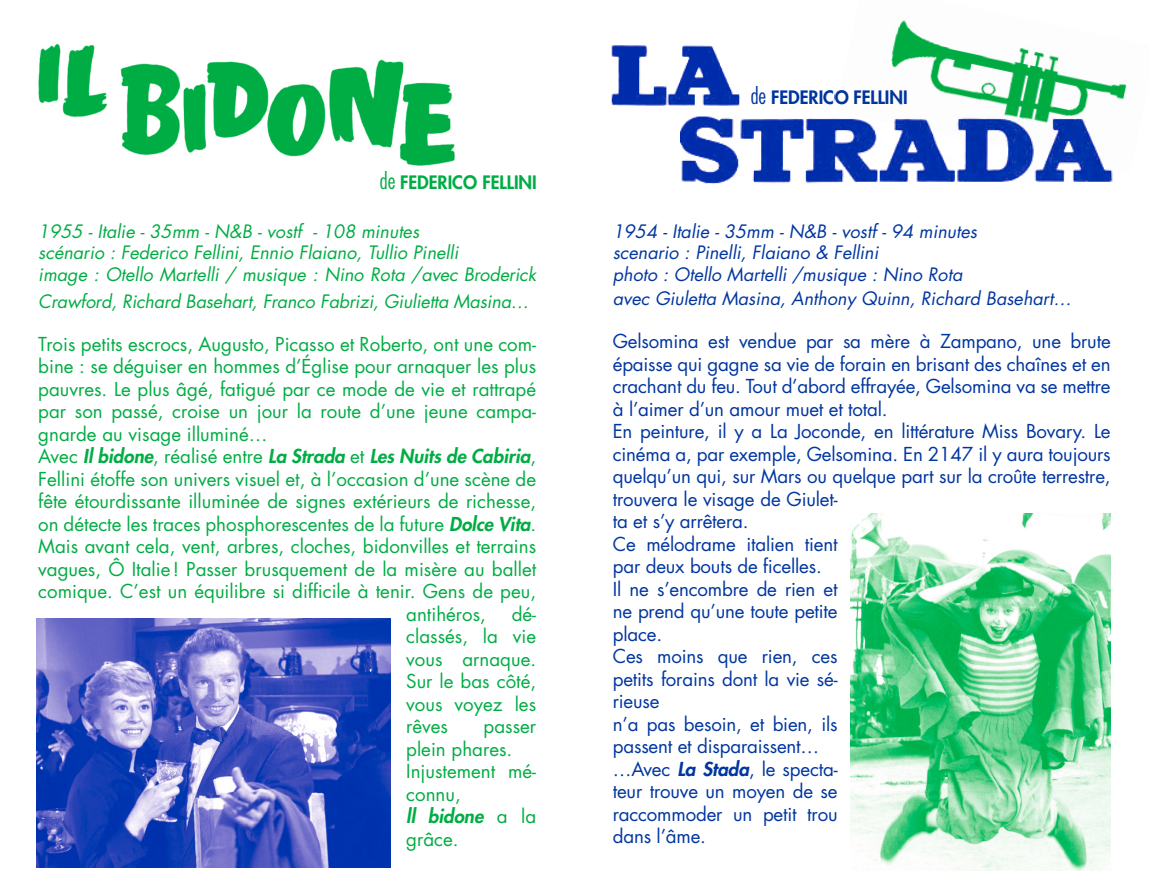
<style>
.page{position:relative;width:1149px;height:893px;background:#fff}
.page>*{position:absolute;margin:0;border:0;box-sizing:border-box;transform-origin:0 0}
.t1{font:18.68px/22.5px "Futura Std";color:#00ad44;text-align:justify}
.t2{font:18.68px/22.5px "Futura Std";letter-spacing:-.01em;color:#0036a0;text-align:justify}
.t3{font:italic 18px/27px "Futura Std";color:#00ad44}
.t4{font:italic 18px "Futura Std";color:#0036a0}
.t5{font:800 18px "Futura Std";color:#00ad44}
.t6{font:800 18px "Futura Std";color:#0036a0}
.s1{font-weight:300;font-stretch:condensed;font-size:22.5px}
.s2{font-weight:800;font-style:italic}
</style>
<div class="page">
<img style="left:120px;top:59px;width:335px;height:107px">
<img style="left:611px;top:45px;width:129px;height:61px">
<img style="left:680px;top:116px;width:433px;height:68px">
<img style="left:38px;top:43px;width:70px;height:74px">
<img style="left:37px;top:619px;width:353px;height:248px">
<img style="left:850px;top:514px;width:260px;height:357px">
<img style="left:835px;top:20px;width:292px;height:154px">
<p class="t5" style="left:379px;top:171px;width:158px"><span class="s1">de</span> FEDERICO FELLINI</p>
<p class="t3" style="left:38px;top:218px;width:382px">1955 - Italie - 35mm - N&amp;B - vostf - 108 minutes</p>
<p class="t3" style="left:38px;top:240px;width:421px">scénario : Federico Fellini, Ennio Flaiano, Tullio Pinelli</p>
<p class="t3" style="left:38px;top:261px;width:499px">image : Otello Martelli / musique : Nino Rota /avec Broderick<br>Crawford, Richard Basehart, Franco Fabrizi, Giulietta Masina…</p>
<p class="t1" style="left:38px;top:333px;width:499px">Trois petits escrocs, Augusto, Picasso et Roberto, ont une com&shy;bine : se déguiser en hommes d’Église pour arnaquer les plus pauvres. Le plus âgé, fatigué par ce mode de vie et rattrapé par son passé, croise un jour la route d’une jeune campa&shy;gnarde au visage illuminé…</p>
<p class="t1" style="left:38px;top:445px;width:499px">Avec <span class="s2">Il bidone</span>, réalisé entre <span class="s2">La Strada</span> et <span class="s2">Les Nuits de Cabiria</span>, Fellini étoffe son univers visuel et, à l’occasion d’une scène de fête étourdissante illuminée de signes extérieurs de richesse, on détecte les traces phosphorescentes de la future <span class="s2">Dolce Vita</span>.</p>
<p class="t1" style="left:38px;top:535px;width:499px">Mais avant cela, vent, arbres, cloches, bidonvilles et terrains</p>
<p class="t1" style="left:38px;top:558px;width:499px">vagues, Ô Italie! Passer brusquement de la misère au ballet</p>
<p class="t1" style="left:38px;top:580px;width:499px">comique. C’est un équilibre si difficile à tenir. Gens de peu,</p>
<p class="t1" style="left:406px;top:603px;width:81px">antihéros,</p>
<p class="t1" style="left:406px;top:603px;width:131px;text-indent:105px">dé&shy;classés, la vie vous arnaque.<br>Sur le bas côté, vous voyez les rêves</p>
<p class="t1" style="left:406px;top:715px;width:131px;text-indent:77px">passer plein phares.</p>
<p class="t1" style="left:406px;top:760px;width:131px">Injustement mé&shy;connu,</p>
<p class="t1" style="left:406px;top:805px;width:131px"><span class="s2">ll bidone</span> a la grâce.</p>
<p class="t6" style="left:750px;top:85px;width:158px"><span class="s1">de</span> FEDERICO FELLINI</p>
<p class="t4" style="left:612px;top:220px;width:365px">1954 - Italie - 35mm - N&amp;B - vostf - 94 minutes</p>
<p class="t4" style="left:612px;top:241px;width:267px">scenario : Pinelli, Flaiano &amp; Fellini</p>
<p class="t4" style="left:612px;top:263px;width:351px">photo : Otello Martelli /musique : Nino Rota</p>
<p class="t4" style="left:612px;top:287px;width:460px">avec Giuletta Masina, Anthony Quinn, Richard Basehart…</p>
<p class="t2" style="left:612px;top:330px;width:499px">Gelsomina est vendue par sa mère à Zampano, une brute épaisse qui gagne sa vie de forain en brisant des chaînes et en crachant du feu. Tout d’abord effrayée, Gelsomina va se mettre à l’aimer d’un amour muet et total.</p>
<p class="t2" style="left:612px;top:420px;width:499px;text-align:left">En peinture, il y a La Joconde, en littérature Miss Bovary. Le cinéma a, par exemple, Gelsomina. En 2147 il y aura toujours quelqu’un qui, sur Mars ou quelque part sur la croûte terrestre, trouvera le visage de Giulet-<br>ta et s’y arrêtera.</p>
<p class="t2" style="left:612px;top:533px;width:226px">Ce mélodrame italien tient par deux bouts de ficelles.</p>
<p class="t2" style="left:612px;top:578px;width:226px">Il ne s’encombre de rien et ne prend qu’une toute petite place.</p>
<p class="t2" style="left:612px;top:645px;width:226px">Ces moins que rien, ces petits forains dont la vie sé&shy;rieuse</p>
<p class="t2" style="left:612px;top:713px;width:226px">n’a pas besoin, et bien, ils passent et disparaissent…</p>
<p class="t2" style="left:612px;top:758px;width:226px">…Avec <span class="s2">La Stada</span>, le specta&shy;teur trouve un moyen de se raccommoder un petit trou dans l’âme.</p>
</div>
